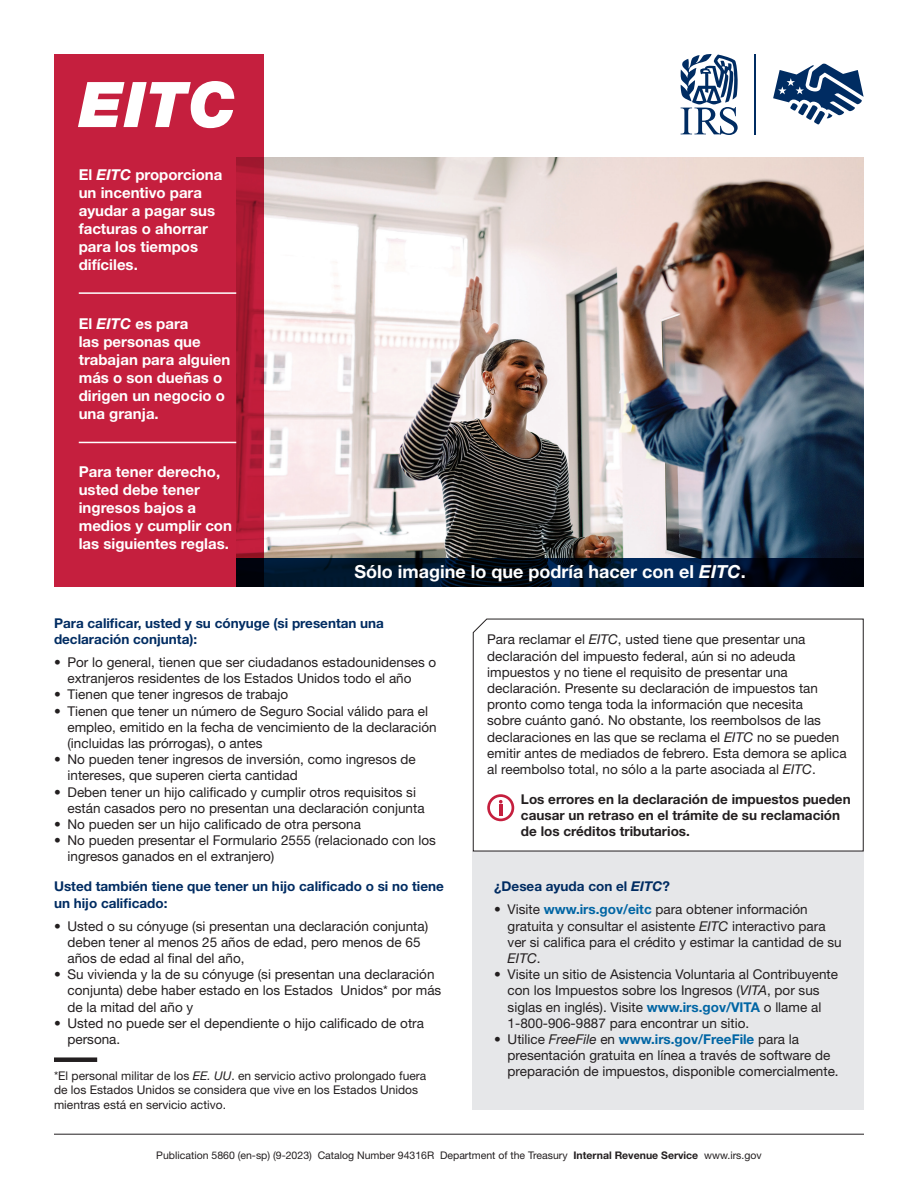
<style>
.page{position:relative;width:918px;height:1188px;background:#fff}
.page>*{position:absolute;margin:0;border:0;box-sizing:border-box;transform-origin:0 0}
.t1{font:italic 900 63px "Helvetica Neue LT Std";color:#fff}
.t2{font:700 18px "Helvetica Neue LT Std";color:#fff}
.t3{font:700 15px/18px "Helvetica Neue LT Std";color:#fff}
.t4{font:13.5px/16.2px "Helvetica Neue LT Std";color:#231f20}
.t5{font:700 13.5px/16.2px "Helvetica Neue LT Std";color:#002c62}
.t6{font:700 13.5px/16.2px "Helvetica Neue LT Std";color:#231f20}
.t7{font:12px/14.4px "Helvetica Neue LT Std";color:#231f20}
.t8{font:10.5px "Helvetica Neue LT Std";color:#231f20}
.s1{font-style:italic}
.s2{font-weight:700;color:#0065a4}
.s3{font-weight:700}
</style>
<div class="page">
<img style="left:263px;top:158px;width:601px;height:400px">
<div style="left:54px;top:54px;width:209px;height:533px;background:#c51f3e"></div>
<svg style="left:680px;top:54px;width:58px;height:81px"></svg>
<hr style="left:755px;top:54px;width:1px;height:81px;background:#002c62">
<svg style="left:773px;top:64px;width:91px;height:60px"></svg>
<hr style="left:54px;top:1134px;width:810px;height:1px;background:#231f20">
<hr style="left:79px;top:292px;width:157px;height:2px;background:#fff">
<hr style="left:79px;top:442px;width:157px;height:1px;background:#fff">
<div style="left:472px;top:851px;width:392px;height:259px;background:#e6e7e9"></div>
<div style="left:54px;top:1057px;width:43px;height:5px;background:#231f20"></div>
<svg style="left:472px;top:618px;width:392px;height:234px"></svg>
<svg style="left:236px;top:558px;width:628px;height:29px;background:#00122a"></svg>
<h1 class="t1" style="left:79px;top:66px;width:159px">EITC</h1>
<p class="t3" style="left:79px;top:165px;width:145px">El <span class="s1">EITC</span> proporciona un incentivo para ayudar a pagar sus facturas o ahorrar para los tiempos difíciles.</p>
<p class="t3" style="left:79px;top:314px;width:153px">El <span class="s1">EITC</span> es para<br>las personas que trabajan para alguien más o son dueñas o dirigen un negocio o una granja.</p>
<p class="t3" style="left:79px;top:462px;width:155px">Para tener derecho, usted debe tener ingresos bajos a medios y cumplir con las siguientes reglas.</p>
<h2 class="t2" style="left:355px;top:561px;width:393px">Sólo imagine lo que podría hacer con el <span class="s1">EITC</span>.</h2>
<p class="t5" style="left:54px;top:615px;width:332px">Para calificar, usted y su cónyuge (si presentan una declaración conjunta):</p>
<p class="t4" style="left:68px;top:654px;width:370px;text-indent:-14px">• Por lo general, tienen que ser ciudadanos estadounidenses o extranjeros residentes de los Estados Unidos todo el año</p>
<p class="t4" style="left:54px;top:686px;width:236px">• Tienen que tener ingresos de trabajo</p>
<p class="t4" style="left:68px;top:703px;width:371px;text-indent:-14px">• Tienen que tener un número de Seguro Social válido para el empleo, emitido en la fecha de vencimiento de la declaración (incluidas las prórrogas), o antes</p>
<p class="t4" style="left:68px;top:751px;width:350px;text-indent:-14px">• No pueden tener ingresos de inversión, como ingresos de intereses, que superen cierta cantidad</p>
<p class="t4" style="left:68px;top:784px;width:359px;text-indent:-14px">• Deben tener un hijo calificado y cumplir otros requisitos si están casados pero no presentan una declaración conjunta</p>
<p class="t4" style="left:54px;top:816px;width:309px">• No pueden ser un hijo calificado de otra persona</p>
<p class="t4" style="left:68px;top:832px;width:370px;text-indent:-14px">• No pueden presentar el Formulario 2555 (relacionado con los ingresos ganados en el extranjero)</p>
<p class="t5" style="left:54px;top:878px;width:391px">Usted también tiene que tener un hijo calificado o si no tiene un hijo calificado:</p>
<p class="t4" style="left:68px;top:917px;width:362px;text-indent:-14px">• Usted o su cónyuge (si presentan una declaración conjunta) deben tener al menos 25 años de edad, pero menos de 65 años de edad al final del año,</p>
<p class="t4" style="left:68px;top:966px;width:375px;text-indent:-14px">• Su vivienda y la de su cónyuge (si presentan una declaración conjunta) debe haber estado en los Estados Unidos* por más de la mitad del año y</p>
<p class="t4" style="left:68px;top:1015px;width:358px;text-indent:-14px">• Usted no puede ser el dependiente o hijo calificado de otra persona.</p>
<p class="t7" style="left:54px;top:1068px;width:374px">*El personal militar de los <span class="s1">EE. UU</span>. en servicio activo prolongado fuera de los Estados Unidos se considera que vive en los Estados Unidos mientras está en servicio activo.</p>
<p class="t4" style="left:487px;top:631px;width:361px">Para reclamar el <span class="s1">EITC</span>, usted tiene que presentar una declaración del impuesto federal, aún si no adeuda impuestos y no tiene el requisito de presentar una declaración. Presente su declaración de impuestos tan pronto como tenga toda la información que necesita<br>sobre cuánto ganó. No obstante, los reembolsos de las declaraciones en las que se reclama el <span class="s1">EITC</span> no se pueden emitir antes de mediados de febrero. Esta demora se aplica al reembolso total, no sólo a la parte asociada al <span class="s1">EITC</span>.</p>
<p class="t6" style="left:521px;top:790px;width:331px">Los errores en la declaración de impuestos pueden causar un retraso en el trámite de su reclamación de los créditos tributarios.</p>
<p class="t5" style="left:494px;top:878px;width:177px">¿Desea ayuda con el <span class="s1">EITC</span>?</p>
<p class="t4" style="left:508px;top:901px;width:336px;text-indent:-14px">• Visite <span class="s2">www.irs.gov/eitc</span> para obtener información gratuita y consultar el asistente <span class="s1">EITC</span> interactivo para ver si califica para el crédito y estimar la cantidad de su <span class="s1">EITC</span>.</p>
<p class="t4" style="left:508px;top:966px;width:332px;text-indent:-14px">• Visite un sitio de Asistencia Voluntaria al Contribuyente con los Impuestos sobre los Ingresos (<span class="s1">VITA</span>, por sus siglas en inglés). Visite <span class="s2">www.irs.gov/VITA</span> o llame al 1-800-906-9887 para encontrar un sitio.</p>
<p class="t4" style="left:508px;top:1031px;width:333px;text-indent:-14px">• Utilice <span class="s1">FreeFile</span> en <span class="s2">www.irs.gov/FreeFile</span> para la presentación gratuita en línea a través de software de preparación de impuestos, disponible comercialmente.</p>
<p class="t8" style="left:156px;top:1149px;width:607px">Publication 5860 (en-sp) (9-2023) Catalog Number 94316R Department of the Treasury <span class="s3">Internal Revenue Service</span> www.irs.gov</p>
</div>
